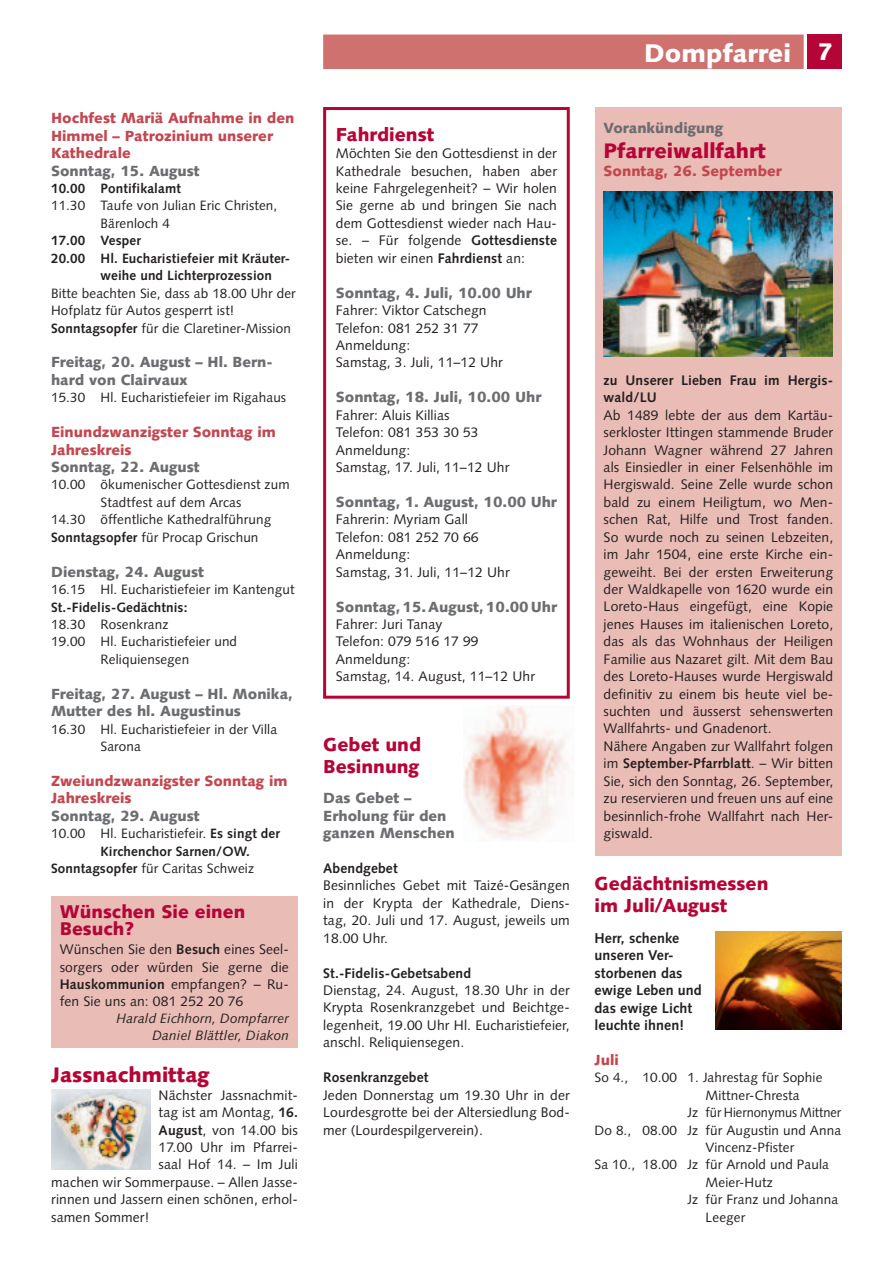
<style>
.page{position:relative;width:893px;height:1263px;background:#fff}
.page>*{position:absolute;margin:0;border:0;box-sizing:border-box;transform-origin:0 0}
.t1{font:900 25.5px "Syntax";color:#fff}
.t2{font:900 21px "Syntax";color:#b50536}
.t3{font:900 18.75px/21.8px "Syntax";color:#b50536}
.t4{font:900 18.3px/17.2px "Syntax";color:#b50536}
.t5{font:900 14.7px/17.4px "Syntax";color:#6c6d70}
.t6{font:900 14.7px/17.4px "Syntax";color:#c24750}
.t7{font:700 14.25px/17.4px "Syntax";letter-spacing:.005em;color:#231f20}
.t8{font:13.8px/17.4px "Syntax";letter-spacing:.01em;color:#231f20;text-align:justify}
.t9{font:700 13.8px/17.4px "Syntax";letter-spacing:.01em;color:#231f20}
.t10{font:13.5px/17.4px "Syntax";letter-spacing:.01em;color:#231f20}
.t11{font:700 13.5px "Syntax";letter-spacing:.01em;color:#231f20}
.t12{font:italic 13.5px/16.5px "Syntax";letter-spacing:.01em;color:#231f20;text-align:right}
.s1{font-weight:700}
.s2{font-size:24px}
</style>
<div class="page">
<div style="left:808px;top:35px;width:34px;height:34px;background:#b50536"></div>
<div style="left:595px;top:107px;width:247px;height:748px;background:#eabcb6"></div>
<div style="left:323px;top:35px;width:481px;height:34px;background:#cf716f"></div>
<img style="left:51px;top:1089px;width:99px;height:80px">
<div style="left:323px;top:107px;width:247px;height:592px;border:3px solid #b50536"></div>
<img style="left:463px;top:705px;width:110px;height:134px">
<img style="left:603px;top:192px;width:230px;height:165px">
<img style="left:715px;top:932px;width:126px;height:98px">
<div style="left:51px;top:896px;width:246px;height:151px;background:#eabcb6"></div>
<p class="t6" style="left:51px;top:110px;width:245px">Hochfest Mariä Aufnahme in den<br>Himmel – Patrozinium unserer<br>Kathedrale</p>
<p class="t5" style="left:51px;top:162px;width:150px">Sonntag, 15. August</p>
<p class="t11" style="left:51px;top:181px;width:131px">10.00 Pontifikalamt</p>
<p class="t10" style="left:101px;top:197px;width:178px;text-indent:-50px">11.30 Taufe von Julian Eric Christen,<br>Bärenloch 4</p>
<p class="t11" style="left:51px;top:233px;width:91px">17.00 Vesper</p>
<p class="t11" style="left:51px;top:250px;width:241px">20.00 Hl. Eucharistiefeier mit Kräuter-</p>
<p class="t11" style="left:101px;top:268px;width:173px">weihe und Lichterprozession</p>
<p class="t10" style="left:51px;top:284px;width:246px">Bitte beachten Sie, dass ab 18.00 Uhr der<br>Hofplatz für Autos gesperrt ist!<br><span class="s1">Sonntagsopfer</span> für die Claretiner-Mission</p>
<p class="t5" style="left:51px;top:354px;width:223px">Freitag, 20. August – Hl. Bern&shy;hard von Clairvaux</p>
<p class="t10" style="left:51px;top:389px;width:237px">15.30 Hl. Eucharistiefeier im Rigahaus</p>
<p class="t6" style="left:51px;top:423px;width:226px">Einundzwanzigster Sonntag im<br>Jahreskreis</p>
<p class="t5" style="left:51px;top:458px;width:150px">Sonntag, 22. August</p>
<p class="t10" style="left:51px;top:476px;width:240px">10.00 ökumenischer Gottesdienst zum</p>
<p class="t10" style="left:101px;top:494px;width:142px">Stadtfest auf dem Arcas</p>
<p class="t10" style="left:51px;top:511px;width:222px">14.30 öffentliche Kathedralführung</p>
<p class="t10" style="left:51px;top:528px;width:209px"><span class="s1">Sonntagsopfer</span> für Procap Grischun</p>
<p class="t5" style="left:51px;top:563px;width:155px">Dienstag, 24. August</p>
<p class="t10" style="left:51px;top:581px;width:245px">16.15 Hl. Eucharistiefeier im Kantengut</p>
<p class="t11" style="left:51px;top:599px;width:138px">St.-Fidelis-Gedächtnis:</p>
<p class="t10" style="left:51px;top:616px;width:119px">18.30 Rosenkranz</p>
<p class="t10" style="left:51px;top:633px;width:188px">19.00 Hl. Eucharistiefeier und</p>
<p class="t10" style="left:101px;top:650px;width:90px">Reliquiensegen</p>
<p class="t5" style="left:51px;top:685px;width:243px">Freitag, 27. August – Hl. Monika,<br>Mutter des hl. Augustinus</p>
<p class="t10" style="left:101px;top:720px;width:178px;text-indent:-50px">16.30 Hl. Eucharistiefeier in der Villa<br>Sarona</p>
<p class="t6" style="left:51px;top:772px;width:238px">Zweiundzwanzigster Sonntag im<br>Jahreskreis</p>
<p class="t5" style="left:51px;top:807px;width:150px">Sonntag, 29. August</p>
<p class="t10" style="left:51px;top:825px;width:230px">10.00 Hl. Eucharistiefeir. <span class="s1">Es singt der</span></p>
<p class="t11" style="left:101px;top:843px;width:151px">Kirchenchor Sarnen/OW.</p>
<p class="t10" style="left:51px;top:860px;width:205px"><span class="s1">Sonntagsopfer</span> für Caritas Schweiz</p>
<h3 class="t4" style="left:60px;top:903px;width:187px">Wünschen Sie einen<br>Besuch?</h3>
<p class="t8" style="left:60px;top:941px;width:231px">Wünschen Sie den <span class="s1">Besuch</span> eines Seel&shy;sorgers oder würden Sie gerne die <span class="s1">Hauskommunion</span> empfangen? – Ru&shy;fen Sie uns an: 081 252 20 76</p>
<p class="t12" style="left:117px;top:1010px;width:174px">Harald Eichhorn, Dompfarrer<br>Daniel Blättler, Diakon</p>
<h2 class="t2" style="left:51px;top:1062px;width:160px">Jassnachmittag</h2>
<p class="t8" style="left:159px;top:1086px;width:141px">Nächster Jassnachmit-</p>
<p class="t8" style="left:159px;top:1104px;width:141px">tag ist am Montag, <span class="s1">16.</span></p>
<p class="t8" style="left:159px;top:1121px;width:141px"><span class="s1">August</span>, von 14.00 bis</p>
<p class="t8" style="left:159px;top:1138px;width:141px">17.00 Uhr im Pfarrei-</p>
<p class="t8" style="left:159px;top:1156px;width:141px">saal Hof 14. – Im Juli</p>
<p class="t8" style="left:51px;top:1173px;width:248px">machen wir Sommerpause. – Allen Jasse-</p>
<p class="t8" style="left:51px;top:1191px;width:248px">rinnen und Jassern einen schönen, erhol-</p>
<p class="t8" style="left:51px;top:1208px;width:100px">samen Sommer!</p>
<h3 class="t3" style="left:336px;top:123px;width:100px">Fahrdienst</h3>
<p class="t8" style="left:336px;top:145px;width:223px">Möchten Sie den Gottesdienst in der Kathedrale besuchen, haben aber keine Fahrgelegenheit? – Wir holen Sie gerne ab und bringen Sie nach dem Gottesdienst wieder nach Hau&shy;se. – Für folgende <span class="s1">Gottesdienste </span>bieten wir einen <span class="s1">Fahrdienst</span> an:</p>
<p class="t5" style="left:336px;top:284px;width:197px">Sonntag, 4. Juli, 10.00 Uhr</p>
<p class="t8" style="left:336px;top:302px;width:169px;text-align:left">Fahrer: Viktor Catschegn<br>Telefon: 081 252 31 77<br>Anmeldung:<br>Samstag, 3. Juli, 11–12 Uhr</p>
<p class="t5" style="left:336px;top:388px;width:207px">Sonntag, 18. Juli, 10.00 Uhr</p>
<p class="t8" style="left:336px;top:406px;width:175px;text-align:left">Fahrer: Aluis Killias<br>Telefon: 081 353 30 53<br>Anmeldung:<br>Samstag, 17. Juli, 11–12 Uhr</p>
<p class="t5" style="left:336px;top:493px;width:223px">Sonntag, 1. August, 10.00 Uhr</p>
<p class="t8" style="left:336px;top:511px;width:175px;text-align:left">Fahrerin: Myriam Gall<br>Telefon: 081 252 70 66<br>Anmeldung:<br>Samstag, 31. Juli, 11–12 Uhr</p>
<p class="t5" style="left:336px;top:598px;width:223px">Sonntag, 15. August, 10.00 Uhr</p>
<p class="t8" style="left:336px;top:615px;width:201px;text-align:left">Fahrer: Juri Tanay<br>Telefon: 079 516 17 99<br>Anmeldung:<br>Samstag, 14. August, 11–12 Uhr</p>
<h3 class="t3" style="left:323px;top:734px;width:100px">Gebet und<br>Besinnung</h3>
<p class="t5" style="left:323px;top:789px;width:133px">Das Gebet –<br>Erholung für den ganzen Menschen</p>
<p class="t9" style="left:323px;top:860px;width:76px">Abendgebet</p>
<p class="t8" style="left:323px;top:877px;width:248px">Besinnliches Gebet mit Taizé-Gesängen in der Krypta der Kathedrale, Diens&shy;tag, 20. Juli und 17. August, jeweils um 18.00 Uhr.</p>
<p class="t9" style="left:323px;top:964px;width:149px">St.-Fidelis-Gebetsabend</p>
<p class="t8" style="left:323px;top:982px;width:248px">Dienstag, 24. August, 18.30 Uhr in der Krypta Rosenkranzgebet und Beichtge&shy;legenheit, 19.00 Uhr Hl. Eucharistiefeier, anschl. Reliquiensegen.</p>
<p class="t9" style="left:323px;top:1069px;width:107px">Rosenkranzgebet</p>
<p class="t8" style="left:323px;top:1086px;width:248px">Jeden Donnerstag um 19.30 Uhr in der Lourdesgrotte bei der Altersiedlung Bod&shy;mer (Lourdespilgerverein).</p>
<h1 class="t1" style="left:644px;top:38px;width:190px">Dompfarrei <span class="s2">7</span></h1>
<p class="t5" style="left:604px;top:120px;width:121px">Vorankündigung</p>
<h2 class="t2" style="left:604px;top:138px;width:164px">Pfarreiwallfahrt</h2>
<p class="t6" style="left:604px;top:162px;width:180px">Sonntag, 26. September</p>
<p class="t9" style="left:604px;top:371px;width:231px">zu Unserer Lieben Frau im Hergis&shy;wald/LU</p>
<p class="t8" style="left:604px;top:406px;width:231px;text-align:left">Ab 1489 lebte der aus dem Kartäu&shy;serkloster Ittingen stammende Bruder Johann Wagner während 27 Jahren als Einsiedler in einer Felsenhöhle im Hergiswald. Seine Zelle wurde schon bald zu einem Heiligtum, wo Men&shy;schen Rat, Hilfe und Trost fanden.<br>So wurde noch zu seinen Lebzeiten, im Jahr 1504, eine erste Kirche ein&shy;geweiht. Bei der ersten Erweiterung der Waldkapelle von 1620 wurde ein Loreto-Haus eingefügt, eine Kopie jenes Hauses im italienischen Loreto, das als das Wohnhaus der Heiligen Familie aus Nazaret gilt. Mit dem Bau des Loreto-Hauses wurde Hergiswald definitiv zu einem bis heute viel be&shy;suchten und äusserst sehenswerten Wallfahrts- und Gnadenort.<br>Nähere Angaben zur Wallfahrt folgen im <span class="s1">September-Pfarrblatt</span>. – Wir bitten Sie, sich den Sonntag, 26. September, zu reservieren und freuen uns auf eine besinnlich-frohe Wallfahrt nach Her&shy;giswald.</p>
<h3 class="t3" style="left:595px;top:873px;width:175px">Gedächtnismessen im Juli/August</h3>
<p class="t7" style="left:595px;top:929px;width:109px">Herr, schenke unseren Ver&shy;storbenen das ewige Leben und das ewige Licht leuchte ihnen!</p>
<p class="t6" style="left:595px;top:1051px;width:26px">Juli</p>
<p class="t10" style="left:595px;top:1069px;width:229px">So 4., 10.00 1. Jahrestag für Sophie</p>
<p class="t10" style="left:706px;top:1086px;width:96px">Mittner-Chresta</p>
<p class="t10" style="left:688px;top:1104px;width:155px">Jz für Hiernonymus Mittner</p>
<p class="t10" style="left:595px;top:1121px;width:248px">Do 8., 08.00 Jz für Augustin und Anna</p>
<p class="t10" style="left:706px;top:1139px;width:90px">Vincenz-Pfister</p>
<p class="t10" style="left:595px;top:1156px;width:236px">Sa 10., 18.00 Jz für Arnold und Paula</p>
<p class="t10" style="left:706px;top:1173px;width:69px">Meier-Hutz</p>
<p class="t10" style="left:688px;top:1191px;width:152px">Jz für Franz und Johanna</p>
<p class="t10" style="left:706px;top:1208px;width:41px">Leeger</p>
</div>
